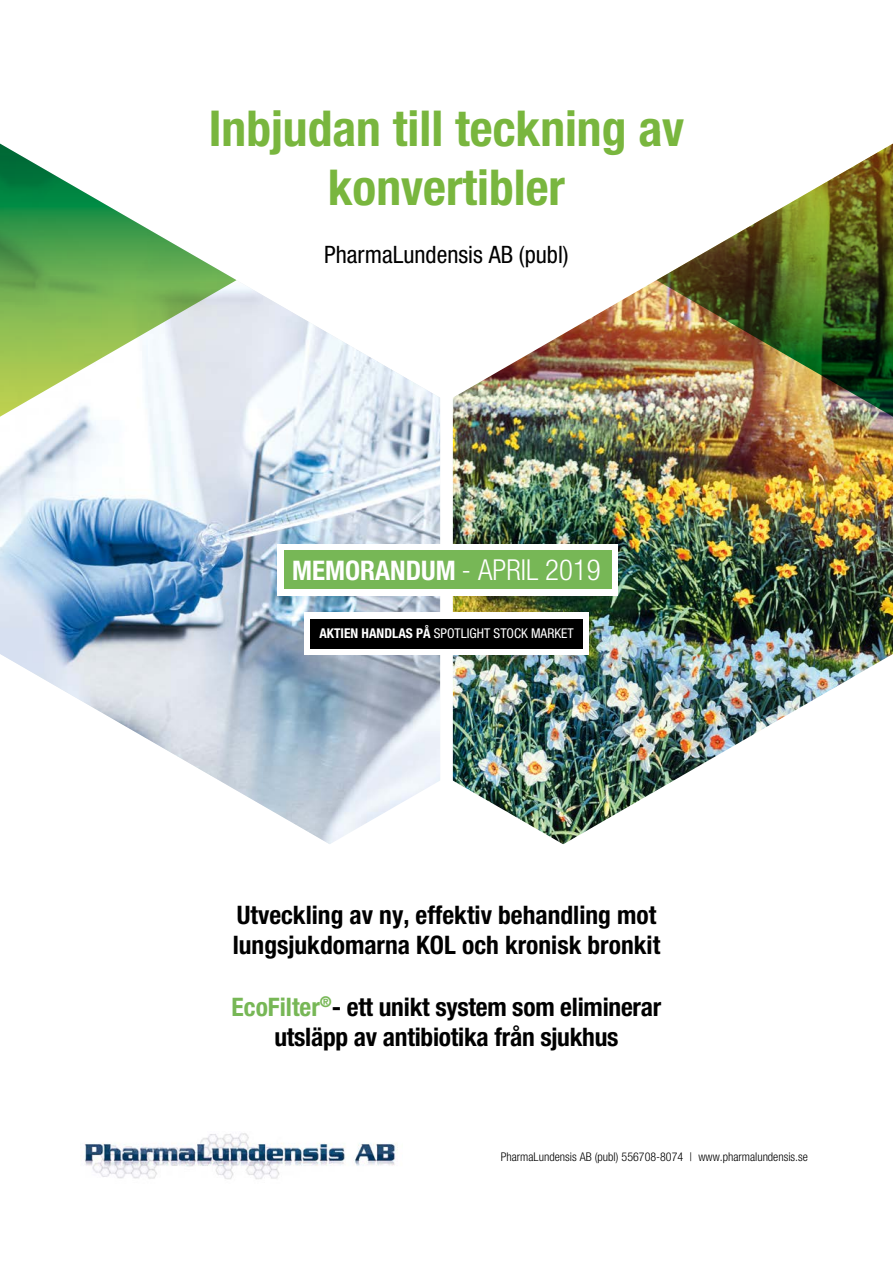
<style>
.page{position:relative;width:893px;height:1263px;background:#fff}
.page>*{position:absolute;margin:0;border:0;box-sizing:border-box;transform-origin:0 0}
.t1{font:700 condensed 49.5px/59.4px "Helvetica Neue";color:#79b63e;text-align:center}
.t2{font:700 condensed 27px "Helvetica Neue";color:#fff}
.t3{font:700 condensed 25.5px/30.6px "Helvetica Neue";color:#000}
.t4{font:condensed 24px "Helvetica Neue";color:#000}
.t5{font:condensed 13.5px "Helvetica Neue";color:#fff}
.t6{font:300 condensed 12px "Helvetica Neue";color:#000}
.s1{font-weight:300;font-size:28.8px}
.s2{font-weight:700}
.s3{color:#77b756}
</style>
<div class="page">
<img style="left:0;top:285px;width:440px;height:558px">
<img style="left:453px;top:280px;width:440px;height:563px">
<img style="left:84px;top:1133px;width:314px;height:47px">
<div style="left:278px;top:544px;width:340px;height:51px;background:#fff"></div>
<div style="left:304px;top:612px;width:285px;height:43px;background:#fff"></div>
<svg style="left:0;top:143px;width:237px;height:286px"></svg>
<img style="left:327px;top:778px;width:239px;height:67px">
<img style="left:656px;top:143px;width:237px;height:286px">
<div style="left:284px;top:551px;width:328px;height:38px;background:#77b756"></div>
<div style="left:310px;top:619px;width:273px;height:29px;background:#000"></div>
<h1 class="t1" style="left:209px;top:98px;width:477px">Inbjudan till teckning av konvertibler</h1>
<p class="t4" style="left:324px;top:241px;width:246px">PharmaLundensis AB (publ)</p>
<p class="t2" style="left:292px;top:554px;width:310px">MEMORANDUM <span class="s1">- APRIL 2019</span></p>
<p class="t5" style="left:319px;top:626px;width:256px"><span class="s2">AKTIEN HANDLAS PÅ</span> SPOTLIGHT STOCK MARKET</p>
<p class="t3" style="left:233px;top:899px;width:429px">Utveckling av ny, effektiv behandling mot lungsjukdomarna KOL och kronisk bronkit</p>
<p class="t3" style="left:232px;top:991px;width:431px;text-align:center"><span class="s3">EcoFilter</span><sup>®</sup>- ett unikt system som eliminerar utsläpp av antibiotika från sjukhus</p>
<p class="t6" style="left:501px;top:1150px;width:309px">PharmaLundensis AB (publ) 556708-8074 | www.pharmalundensis.se</p>
</div>
